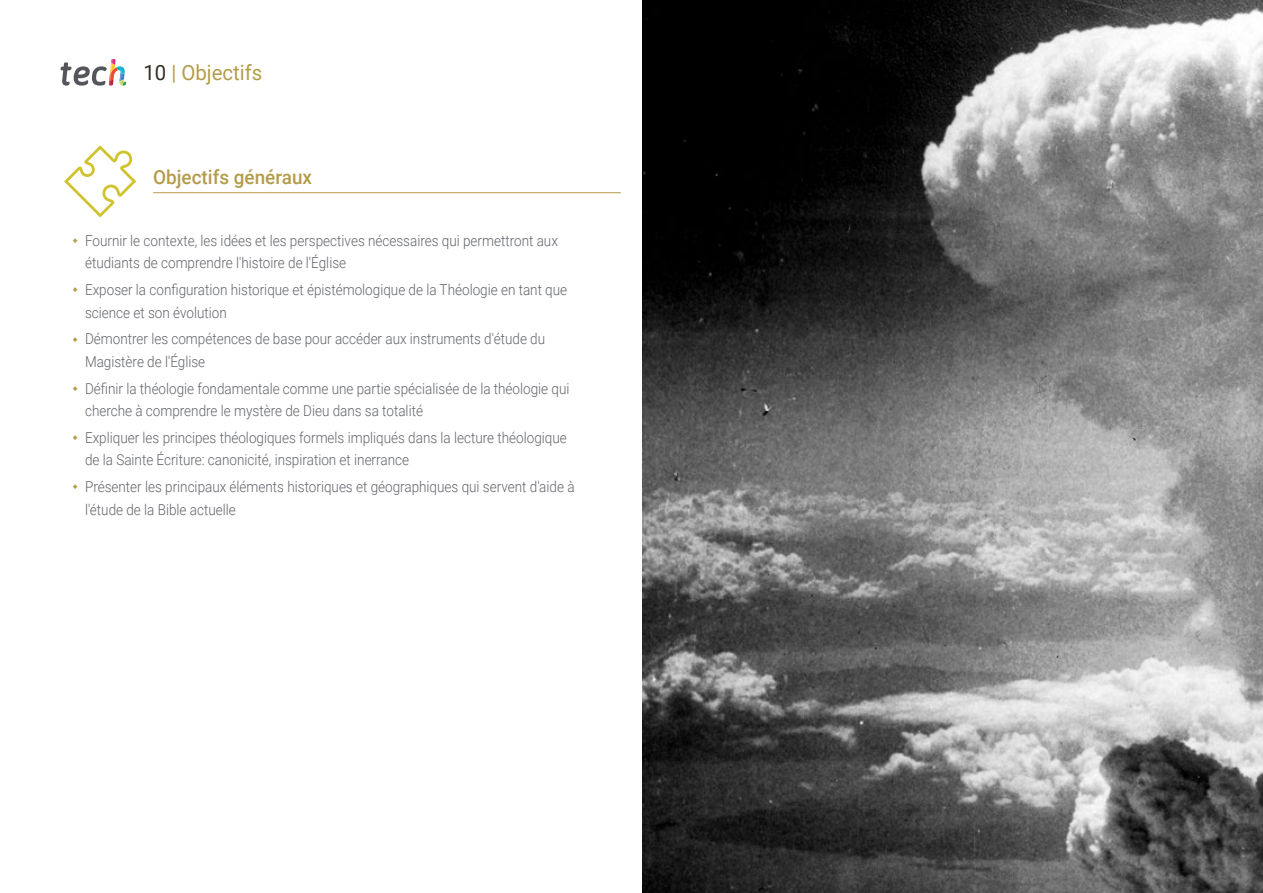
<style>
.page{position:relative;width:1263px;height:893px;background:#fff}
.page>*{position:absolute;margin:0;border:0;box-sizing:border-box;transform-origin:0 0}
.t1{font:21px "Roboto";color:#b49c4b}
.t2{font:500 19.5px "Roboto";color:#b49c4b}
.t3{font:300 15px/22.5px "Roboto";color:#61646a;scale:.9 1}
.s1{color:#312e20}
</style>
<div class="page">
<hr style="left:153px;top:192px;width:468px;height:1px;background:#b49c4b">
<svg style="left:64px;top:145px;width:72px;height:73px"></svg>
<img style="left:642px;top:0;width:621px;height:893px">
<svg style="left:61px;top:59px;width:65px;height:27px"></svg>
<h1 class="t1" style="left:144px;top:57px;width:120px"><span class="s1">10</span> | Objectifs</h1>
<h2 class="t2" style="left:153px;top:164px;width:160px">Objectifs généraux</h2>
<p class="t3" style="left:85px;top:229px;width:527px">Fournir le contexte, les idées et les perspectives nécessaires qui permettront aux étudiants de comprendre l'histoire de l'Église</p>
<p class="t3" style="left:85px;top:278px;width:537px">Exposer la configuration historique et épistémologique de la Théologie en tant que science et son évolution</p>
<p class="t3" style="left:85px;top:327px;width:513px">Démontrer les compétences de base pour accéder aux instruments d'étude du<br>Magistère de l'Église</p>
<p class="t3" style="left:85px;top:376px;width:540px">Définir la théologie fondamentale comme une partie spécialisée de la théologie qui cherche à comprendre le mystère de Dieu dans sa totalité</p>
<p class="t3" style="left:85px;top:426px;width:537px">Expliquer les principes théologiques formels impliqués dans la lecture théologique de la Sainte Écriture: canonicité, inspiration et inerrance</p>
<p class="t3" style="left:85px;top:475px;width:545px">Présenter les principaux éléments historiques et géographiques qui servent d'aide à l'étude de la Bible actuelle</p>
</div>
